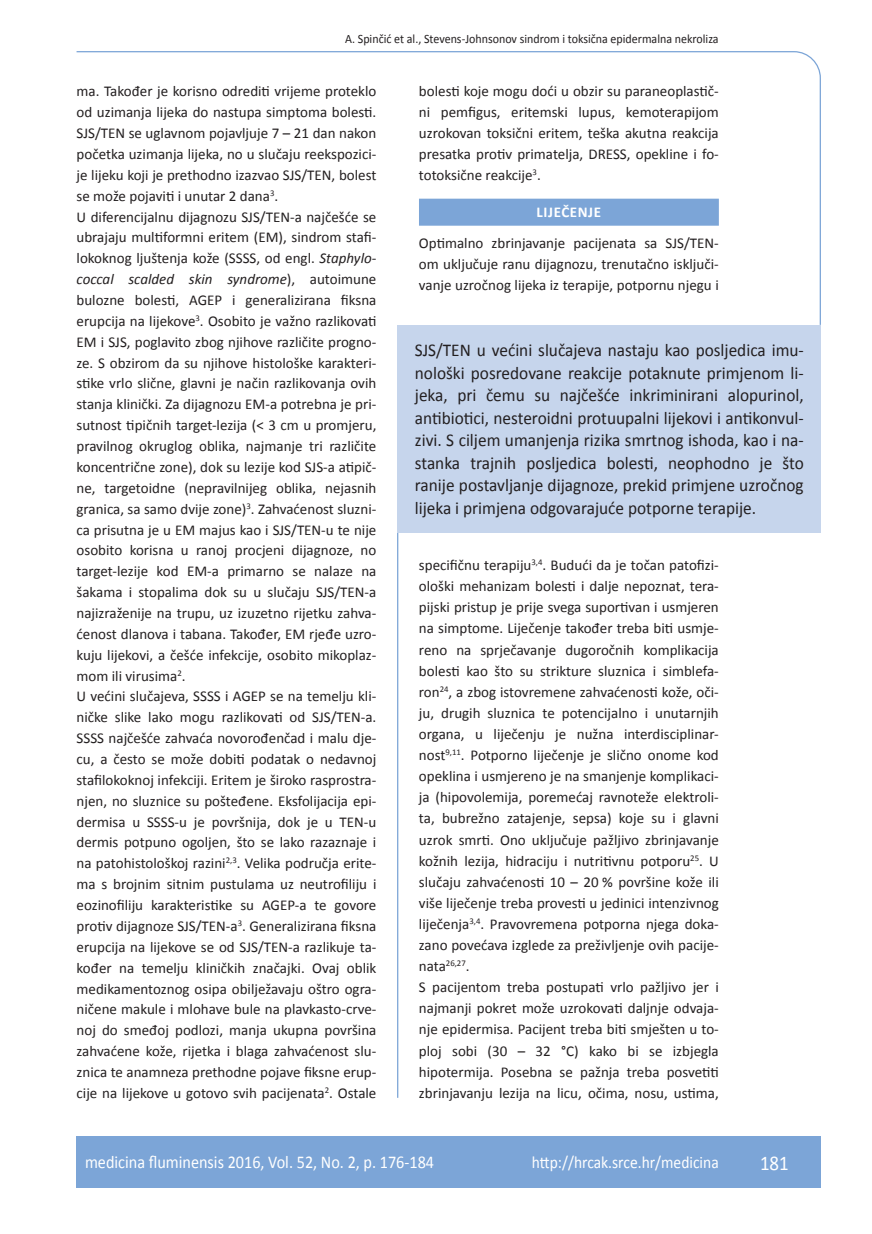
<style>
.page{position:relative;width:872px;height:1234px;background:#fff}
.page>*{position:absolute;margin:0;border:0;box-sizing:border-box;transform-origin:0 0}
.t1{font:21px "Calibri";color:#fff;scale:.9 1}
.t2{font:18px/22.5px "Calibri";color:#231f20;text-align:justify;scale:.96 1}
.t3{font:18px "Calibri";color:#fff;scale:.9 1}
.t4{font:17.25px "Calibri";color:#fff;scale:.9 1}
.t5{font:15px/20.9px "Calibri";color:#231f20}
.t6{font:700 15px "Calibri";letter-spacing:.04em;color:#fff}
.t7{font:12.75px "Calibri";color:#231f20;scale:.94 1}
.s1{font-style:italic}
</style>
<div class="page">
<svg style="left:76px;top:51px;width:745px;height:274px"></svg>
<hr style="left:397px;top:325px;width:1px;height:772px;background:#7ca5d7">
<div style="left:77px;top:1135px;width:744px;height:51px;background:#7ca5d7"></div>
<div style="left:419px;top:199px;width:300px;height:27px;background:#7ca5d7"></div>
<div style="left:398px;top:325px;width:423px;height:208px;background:#c6d5ec"></div>
<p class="t7" style="left:345px;top:30px;width:399px">A. Spinčić et al., Stevens-Johnsonov sindrom i toksična epidermalna nekroliza</p>
<p class="t5" style="left:77px;top:80px;width:301px">ma. Također je korisno odrediti vrijeme proteklo od uzimanja lijeka do nastupa simptoma bolesti.<br>SJS/TEN se uglavnom pojavljuje 7 – 21 dan nakon početka uzimanja lijeka, no u slučaju reekspozici&shy;je lijeku koji je prethodno izazvao SJS/TEN, bolest se može pojaviti i unutar 2 dana<sup>3</sup>.<br>U diferencijalnu dijagnozu SJS/TEN-a najčešće se ubrajaju multiformni eritem (EM), sindrom stafi&shy;lokoknog ljuštenja kože (SSSS, od engl. <span class="s1">Staphylo&shy;coccal scalded skin syndrome</span>), autoimune bulozne bolesti, AGEP i generalizirana fiksna erupcija na lijekove<sup>3</sup>. Osobito je važno razlikovati EM i SJS, poglavito zbog njihove različite progno&shy;ze. S obzirom da su njihove histološke karakteri&shy;stike vrlo slične, glavni je način razlikovanja ovih stanja klinički. Za dijagnozu EM-a potrebna je pri&shy;sutnost tipičnih target-lezija (&lt; 3 cm u promjeru, pravilnog okruglog oblika, najmanje tri različite koncentrične zone), dok su lezije kod SJS-a atipič&shy;ne, targetoidne (nepravilnijeg oblika, nejasnih granica, sa samo dvije zone)<sup>3</sup>. Zahvaćenost sluzni&shy;ca prisutna je u EM majus kao i SJS/TEN-u te nije osobito korisna u ranoj procjeni dijagnoze, no target-lezije kod EM-a primarno se nalaze na šakama i stopalima dok su u slučaju SJS/TEN-a najizraženije na trupu, uz izuzetno rijetku zahva&shy;ćenost dlanova i tabana. Također, EM rjeđe uzro&shy;kuju lijekovi, a češće infekcije, osobito mikoplaz&shy;mom ili virusima<sup>2</sup>.<br>U većini slučajeva, SSSS i AGEP se na temelju kli&shy;ničke slike lako mogu razlikovati od SJS/TEN-a.<br>SSSS najčešće zahvaća novorođenčad i malu dje&shy;cu, a često se može dobiti podatak o nedavnoj stafilokoknoj infekciji. Eritem je široko rasprostra&shy;njen, no sluznice su pošteđene. Eksfolijacija epi&shy;dermisa u SSSS-u je površnija, dok je u TEN-u dermis potpuno ogoljen, što se lako razaznaje i na patohistološkoj razini<sup>2,3</sup>. Velika područja erite&shy;ma s brojnim sitnim pustulama uz neutrofiliju i eozinofiliju karakteristike su AGEP-a te govore protiv dijagnoze SJS/TEN-a<sup>3</sup>. Generalizirana fiksna erupcija na lijekove se od SJS/TEN-a razlikuje ta&shy;kođer na temelju kliničkih značajki. Ovaj oblik medikamentoznog osipa obilježavaju oštro ogra&shy;ničene makule i mlohave bule na plavkasto-crve&shy;noj do smeđoj podlozi, manja ukupna površina zahvaćene kože, rijetka i blaga zahvaćenost slu&shy;znica te anamneza prethodne pojave fiksne erup&shy;cije na lijekove u gotovo svih pacijenata<sup>2</sup>. Ostale</p>
<p class="t5" style="left:419px;top:80px;width:301px;text-align:justify">bolesti koje mogu doći u obzir su paraneoplastič&shy;ni pemfigus, eritemski lupus, kemoterapijom uzrokovan toksični eritem, teška akutna reakcija presatka protiv primatelja, DRESS, opekline i fo&shy;totoksične reakcije<sup>3</sup>.</p>
<p class="t6" style="left:536px;top:203px;width:66px">LIJEČENJE</p>
<p class="t5" style="left:419px;top:232px;width:301px;text-align:justify">Optimalno zbrinjavanje pacijenata sa SJS/TEN&shy;om uključuje ranu dijagnozu, trenutačno isključi&shy;vanje uzročnog lijeka iz terapije, potpornu njegu i</p>
<p class="t2" style="left:415px;top:338px;width:407px">SJS/TEN u većini slučajeva nastaju kao posljedica imu&shy;nološki posredovane reakcije potaknute primjenom li&shy;jeka, pri čemu su najčešće inkriminirani alopurinol, antibiotici, nesteroidni protuupalni lijekovi i antikonvul&shy;zivi. S ciljem umanjenja rizika smrtnog ishoda, kao i na&shy;stanka trajnih posljedica bolesti, neophodno je što ranije postavljanje dijagnoze, prekid primjene uzročnog lijeka i primjena odgovarajuće potporne terapije.</p>
<p class="t5" style="left:419px;top:553px;width:301px">specifičnu terapiju<sup>3,4</sup>. Budući da je točan patofizi&shy;ološki mehanizam bolesti i dalje nepoznat, tera&shy;pijski pristup je prije svega suportivan i usmjeren na simptome. Liječenje također treba biti usmje&shy;reno na sprječavanje dugoročnih komplikacija bolesti kao što su strikture sluznica i simblefa&shy;ron<sup>24</sup>, a zbog istovremene zahvaćenosti kože, oči&shy;ju, drugih sluznica te potencijalno i unutarnjih organa, u liječenju je nužna interdisciplinar&shy;nost<sup>9,11</sup>. Potporno liječenje je slično onome kod opeklina i usmjereno je na smanjenje komplikaci&shy;ja (hipovolemija, poremećaj ravnoteže elektroli&shy;ta, bubrežno zatajenje, sepsa) koje su i glavni uzrok smrti. Ono uključuje pažljivo zbrinjavanje kožnih lezija, hidraciju i nutritivnu potporu<sup>25</sup>. U slučaju zahvaćenosti 10 – 20 % površine kože ili više liječenje treba provesti u jedinici intenzivnog liječenja<sup>3,4</sup>. Pravovremena potporna njega doka&shy;zano povećava izglede za preživljenje ovih pacije&shy;nata<sup>26,27</sup>.<br>S pacijentom treba postupati vrlo pažljivo jer i najmanji pokret može uzrokovati daljnje odvaja&shy;nje epidermisa. Pacijent treba biti smješten u to&shy;ploj sobi (30 – 32 °C) kako bi se izbjegla hipotermija. Posebna se pažnja treba posvetiti zbrinjavanju lezija na licu, očima, nosu, ustima,</p>
<p class="t3" style="left:85px;top:1150px;width:389px">medicina fluminensis 2016, Vol. 52, No. 2, p. 176-184</p>
<p class="t4" style="left:532px;top:1151px;width:209px">http://hrcak.srce.hr/medicina</p>
<h1 class="t1" style="left:760px;top:1149px;width:33px">181</h1>
</div>
